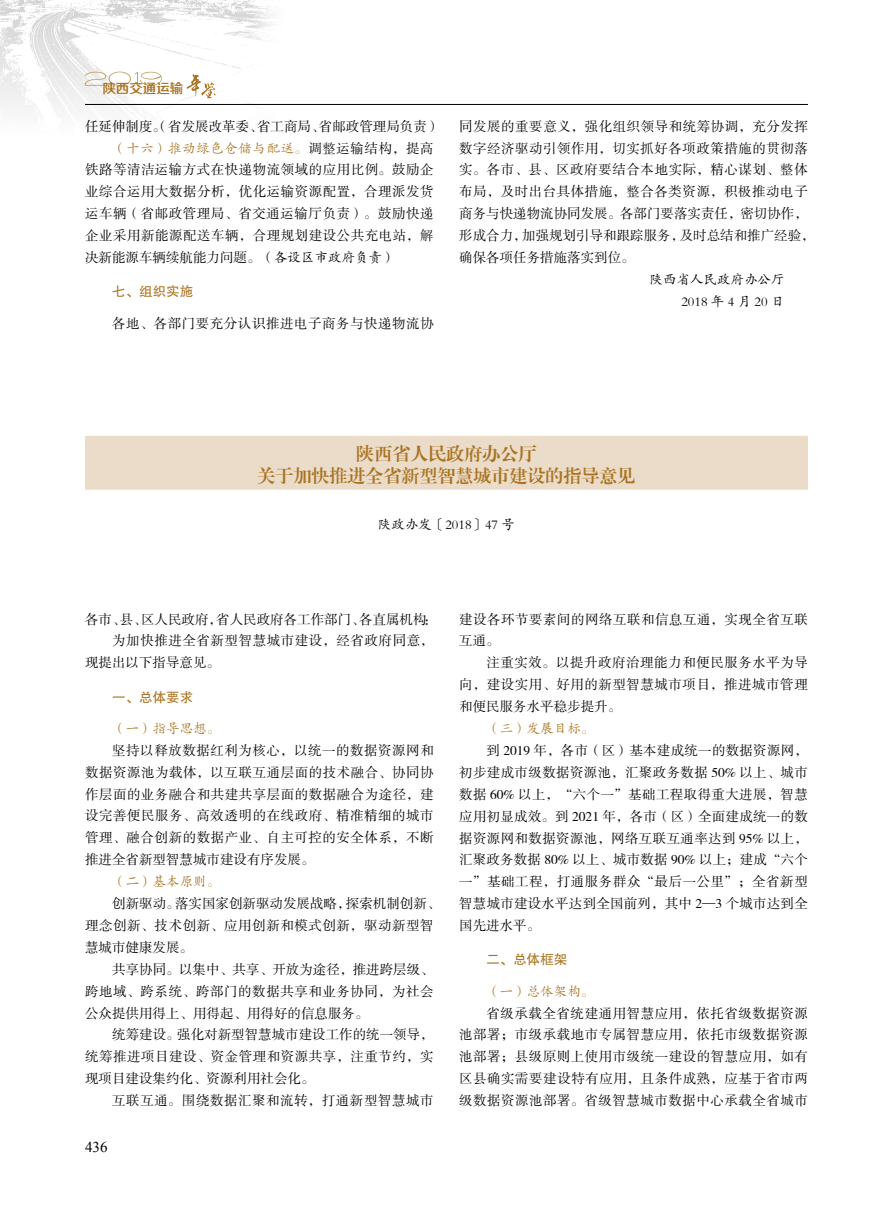
<style>
.page{position:relative;width:893px;height:1212px;background:#fff}
.page>*{position:absolute;margin:0;border:0;box-sizing:border-box;transform-origin:0 0}
.t1{font:18px/21.9px "FZXBSK GBK1 0";color:#aa7322;text-align:center}
.t2{font:15px "Times New Roman";color:#000}
.t3{font:13.5px/21.9px "FZSSK GBK1 0";letter-spacing:.035em;color:#000;text-align:justify}
.t4{font:13.5px/21.9px "FZSSK GBK1 0";color:#000}
.t5{font:13.5px/21.9px "FZKTK GBK1 0";color:#000;text-align:right}
.t6{font:13.5px "FZKTK GBK1 0";color:#aa7322}
.t7{font:13.5px "FZKTK GBK1 0";letter-spacing:.04em;color:#aa7322}
.t8{font:13.5px "FZHTK GBK1 0";color:#aa7322}
.t9{font:13.5px "FZZZHONGJW GB1 0";color:#aa7322}
.s1{font-family:"FZSSK GBK1 0";color:#000}
.s2{font-family:"FZKTK GBK1 0"}
</style>
<div class="page">
<img style="left:0;top:0;width:272px;height:108px">
<hr style="left:85px;top:104px;width:723px;height:1px;background:#000">
<svg style="left:187px;top:74px;width:29px;height:24px"></svg>
<svg style="left:85px;top:72px;width:77px;height:14px"></svg>
<div style="left:85px;top:436px;width:723px;height:32px;background:#eadcc8"></div>
<div style="left:85px;top:458px;width:723px;height:32px;background:#eadcc8"></div>
<p class="t9" style="left:102px;top:81px;width:82px">陕西交通运输</p>
<p class="t4" style="left:85px;top:116px;width:357px">任延伸制度。（省发展改革委、省工商局、省邮政管理局负责）</p>
<p class="t7" style="left:112px;top:141px;width:323px">（十六）推动绿色仓储与配送。<span class="s1">调整运输结构，提高</span></p>
<p class="t3" style="left:85px;top:160px;width:350px">铁路等清洁运输方式在快递物流领域的应用比例。鼓励企业综合运用大数据分析，优化运输资源配置，合理派发货运车辆（省邮政管理局、省交通运输厅负责）。鼓励快递企业采用新能源配送车辆，合理规划建设公共充电站，解决新能源车辆续航能力问题。<span class="s2">（各设区市政府负责）</span></p>
<p class="t8" style="left:112px;top:284px;width:82px">七、组织实施</p>
<p class="t3" style="left:112px;top:313px;width:323px">各地、各部门要充分认识推进电子商务与快递物流协</p>
<p class="t3" style="left:459px;top:116px;width:357px;text-align:left">同发展的重要意义，强化组织领导和统筹协调，充分发挥数字经济驱动引领作用，切实抓好各项政策措施的贯彻落实。各市、县、区政府要结合本地实际，精心谋划、整体布局，及时出台具体措施，整合各类资源，积极推动电子商务与快递物流协同发展。各部门要落实责任，密切协作，形成合力，加强规划引导和跟踪服务，及时总结和推广经验，确保各项任务措施落实到位。</p>
<p class="t5" style="left:649px;top:269px;width:136px">陕西省人民政府办公厅<br>2018年4月20日</p>
<h1 class="t1" style="left:257px;top:443px;width:380px">陕西省人民政府办公厅<br>关于加快推进全省新型智慧城市建设的指导意见</h1>
<p class="t5" style="left:378px;top:514px;width:139px">陕政办发〔2018〕47 号</p>
<p class="t4" style="left:85px;top:609px;width:354px">各市、县、区人民政府，省人民政府各工作部门、各直属机构：</p>
<p class="t3" style="left:112px;top:631px;width:323px">为加快推进全省新型智慧城市建设，经省政府同意，</p>
<p class="t4" style="left:85px;top:652px;width:136px">现提出以下指导意见。</p>
<p class="t8" style="left:112px;top:689px;width:82px">一、总体要求</p>
<p class="t6" style="left:112px;top:721px;width:109px">（一）指导思想。</p>
<p class="t3" style="left:85px;top:740px;width:350px;text-indent:27px">坚持以释放数据红利为核心，以统一的数据资源网和数据资源池为载体，以互联互通层面的技术融合、协同协作层面的业务融合和共建共享层面的数据融合为途径，建设完善便民服务、高效透明的在线政府、精准精细的城市管理、融合创新的数据产业、自主可控的安全体系，不断推进全省新型智慧城市建设有序发展。</p>
<p class="t6" style="left:112px;top:874px;width:109px">（二）基本原则。</p>
<p class="t4" style="left:85px;top:893px;width:357px;text-indent:27px">创新驱动。落实国家创新驱动发展战略，探索机制创新、理念创新、技术创新、应用创新和模式创新，驱动新型智慧城市健康发展。</p>
<p class="t3" style="left:85px;top:959px;width:350px;text-indent:27px">共享协同。以集中、共享、开放为途径，推进跨层级、跨地域、跨系统、跨部门的数据共享和业务协同，为社会公众提供用得上、用得起、用得好的信息服务。</p>
<p class="t3" style="left:85px;top:1024px;width:350px;text-indent:27px">统筹建设。强化对新型智慧城市建设工作的统一领导，统筹推进项目建设、资金管理和资源共享，注重节约，实现项目建设集约化、资源利用社会化。</p>
<p class="t3" style="left:112px;top:1090px;width:323px">互联互通。围绕数据汇聚和流转，打通新型智慧城市</p>
<p class="t2" style="left:85px;top:1137px;width:24px">436</p>
<p class="t3" style="left:459px;top:609px;width:350px">建设各环节要素间的网络互联和信息互通，实现全省互联互通。</p>
<p class="t3" style="left:459px;top:652px;width:350px;text-indent:27px">注重实效。以提升政府治理能力和便民服务水平为导向，建设实用、好用的新型智慧城市项目，推进城市管理和便民服务水平稳步提升。</p>
<p class="t6" style="left:486px;top:721px;width:109px">（三）发展目标。</p>
<p class="t3" style="left:459px;top:740px;width:350px;text-indent:27px">到 2019 年，各市（区）基本建成统一的数据资源网，初步建成市级数据资源池，汇聚政务数据 50% 以上、城市数据 60% 以上，“六个一”基础工程取得重大进展，智慧应用初显成效。到 2021 年，各市（区）全面建成统一的数据资源网和数据资源池，网络互联互通率达到 95% 以上，汇聚政务数据 80% 以上、城市数据 90% 以上；建成“六个一”基础工程，打通服务群众“最后一公里”；全省新型智慧城市建设水平达到全国前列，其中 2—3 个城市达到全国先进水平。</p>
<p class="t8" style="left:486px;top:952px;width:82px">二、总体框架</p>
<p class="t6" style="left:486px;top:984px;width:109px">（一）总体架构。</p>
<p class="t3" style="left:459px;top:1003px;width:350px;text-indent:27px">省级承载全省统建通用智慧应用，依托省级数据资源池部署；市级承载地市专属智慧应用，依托市级数据资源池部署；县级原则上使用市级统一建设的智慧应用，如有区县确实需要建设特有应用，且条件成熟，应基于省市两级数据资源池部署。省级智慧城市数据中心承载全省城市</p>
</div>
